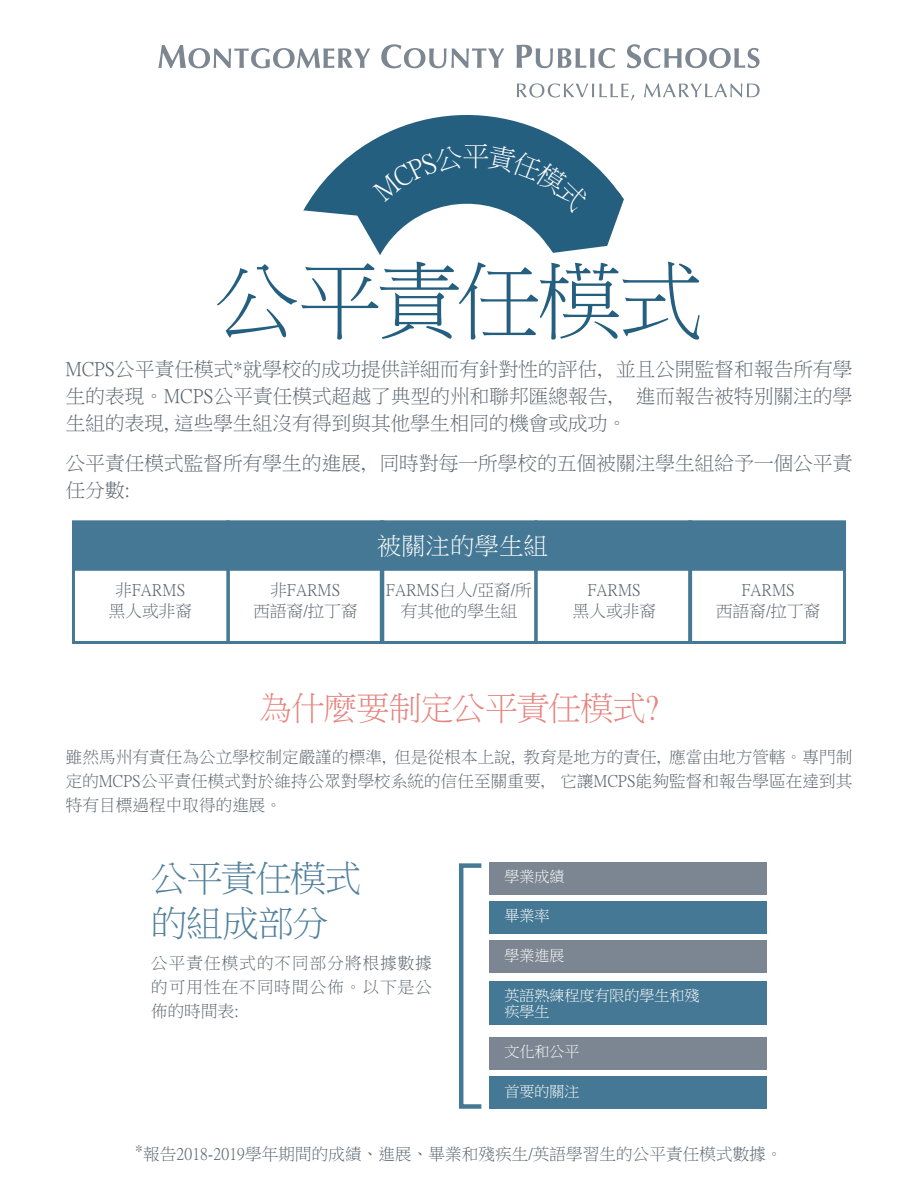
<style>
.page{position:relative;width:918px;height:1188px;background:#fff}
.page>*{position:absolute;margin:0;border:0;box-sizing:border-box;transform-origin:0 0}
.t1{font:84px "P Ming Li U";letter-spacing:-.035em;color:#255f80}
.t2{font:36px/45px "P Ming Li U";letter-spacing:-.03em;color:#52809b}
.t3{font:33px "P Ming Li U";letter-spacing:-.025em;color:#e48580}
.t4{font:27px "P Ming Li U";color:#fff}
.t5{font:24px "P Ming Li U";letter-spacing:.02em;color:#fff}
.t6{font:19.5px/27px "P Ming Li U";letter-spacing:.01em;color:#5a656e;text-align:justify}
.t7{font:16.5px/21px "P Ming Li U";letter-spacing:.01em;color:#5a656e;text-align:center}
.t8{font:15px/16.5px "P Ming Li U";color:#fff}
</style>
<div class="page">
<div style="left:72px;top:520px;width:158px;height:49px;background:#457894;border:3px solid #457894"></div>
<div style="left:226px;top:520px;width:158px;height:49px;background:#457894;border:3px solid #457894"></div>
<div style="left:380px;top:520px;width:158px;height:49px;background:#457894;border:3px solid #457894"></div>
<div style="left:534px;top:520px;width:158px;height:49px;background:#457894;border:3px solid #457894"></div>
<div style="left:688px;top:520px;width:158px;height:49px;background:#457894;border:3px solid #457894"></div>
<div style="left:72px;top:568px;width:158px;height:76px;border:3px solid #457894"></div>
<div style="left:226px;top:568px;width:158px;height:76px;border:3px solid #457894"></div>
<div style="left:380px;top:568px;width:158px;height:76px;border:3px solid #457894"></div>
<div style="left:534px;top:568px;width:158px;height:76px;border:3px solid #457894"></div>
<div style="left:688px;top:568px;width:158px;height:76px;border:3px solid #457894"></div>
<div style="left:489px;top:1037px;width:278px;height:33px;background:#7c8692"></div>
<div style="left:489px;top:1076px;width:278px;height:33px;background:#457894"></div>
<div style="left:489px;top:982px;width:278px;height:43px;background:#457894"></div>
<div style="left:489px;top:901px;width:278px;height:32px;background:#457894"></div>
<div style="left:489px;top:940px;width:278px;height:32px;background:#7c8692"></div>
<div style="left:489px;top:862px;width:278px;height:32px;background:#7c8692"></div>
<div style="left:459px;top:863px;width:25px;height:246px;border:4px solid #457894"></div>
<svg style="left:158px;top:45px;width:212px;height:23px"></svg>
<svg style="left:381px;top:44px;width:123px;height:24px"></svg>
<svg style="left:517px;top:45px;width:98px;height:23px"></svg>
<svg style="left:627px;top:44px;width:133px;height:24px"></svg>
<svg style="left:517px;top:83px;width:243px;height:18px"></svg>
<svg style="left:303px;top:89px;width:318px;height:165px"></svg>
<svg style="left:303px;top:210px;width:78px;height:45px"></svg>
<div style="left:372px;top:144px;width:92px;height:58px;background:#255f80"></div>
<svg style="left:487px;top:143px;width:137px;height:110px"></svg>
<h3 class="t4" style="left:463px;top:142px;width:29px">平</h3>
<h1 class="t1" style="left:215px;top:259px;width:490px">公平責任模式</h1>
<p class="t6" style="left:66px;top:355px;width:788px">MCPS公平責任模式*就學校的成功提供詳細而有針對性的評估, 並且公開監督和報告所有學生的表現。MCPS公平責任模式超越了典型的州和聯邦匯總報告, 進而報告被特別關注的學生組的表現, 這些學生組沒有得到與其他學生相同的機會或成功。</p>
<p class="t6" style="left:66px;top:450px;width:788px">公平責任模式監督所有學生的進展, 同時對每一所學校的五個被關注學生組給予一個公平責任分數:</p>
<h3 class="t5" style="left:377px;top:534px;width:172px">被關注的學生組</h3>
<p class="t7" style="left:386px;top:580px;width:147px">FARMS白人/亞裔/所有其他的學生組</p>
<p class="t7" style="left:109px;top:580px;width:85px">非FARMS黑人或非裔</p>
<p class="t7" style="left:573px;top:580px;width:85px">FARMS<br>黑人或非裔</p>
<p class="t7" style="left:253px;top:580px;width:106px">非FARMS<br>西語裔/拉丁裔</p>
<p class="t7" style="left:716px;top:580px;width:106px">FARMS<br>西語裔/拉丁裔</p>
<h3 class="t3" style="left:259px;top:691px;width:402px">為什麼要制定公平責任模式?</h3>
<p class="t7" style="left:66px;top:745px;width:788px;line-height:24px;text-align:justify">雖然馬州有責任為公立學校制定嚴謹的標準, 但是從根本上說, 教育是地方的責任, 應當由地方管轄。專門制定的MCPS公平責任模式對於維持公眾對學校系統的信任至關重要, 它讓MCPS能夠監督和報告學區在達到其特有目標過程中取得的進展。</p>
<h2 class="t2" style="left:151px;top:855px;width:211px">公平責任模式的組成部分</h2>
<p class="t8" style="left:504px;top:868px;width:61px">學業成績</p>
<p class="t8" style="left:504px;top:908px;width:46px">畢業率</p>
<p class="t8" style="left:504px;top:947px;width:61px">學業進展</p>
<p class="t8" style="left:504px;top:987px;width:196px">英語熟練程度有限的學生和殘疾學生</p>
<p class="t8" style="left:504px;top:1043px;width:76px">文化和公平</p>
<p class="t8" style="left:504px;top:1083px;width:76px">首要的關注</p>
<p class="t7" style="left:151px;top:952px;width:282px;line-height:24px;text-align:justify">公平責任模式的不同部分將根據數據的可用性在不同時間公佈。以下是公佈的時間表:</p>
<p class="t7" style="left:135px;top:1144px;width:649px">*報告2018-2019學年期間的成績、進展、畢業和殘疾生/英語學習生的公平責任模式數據。</p>
</div>
